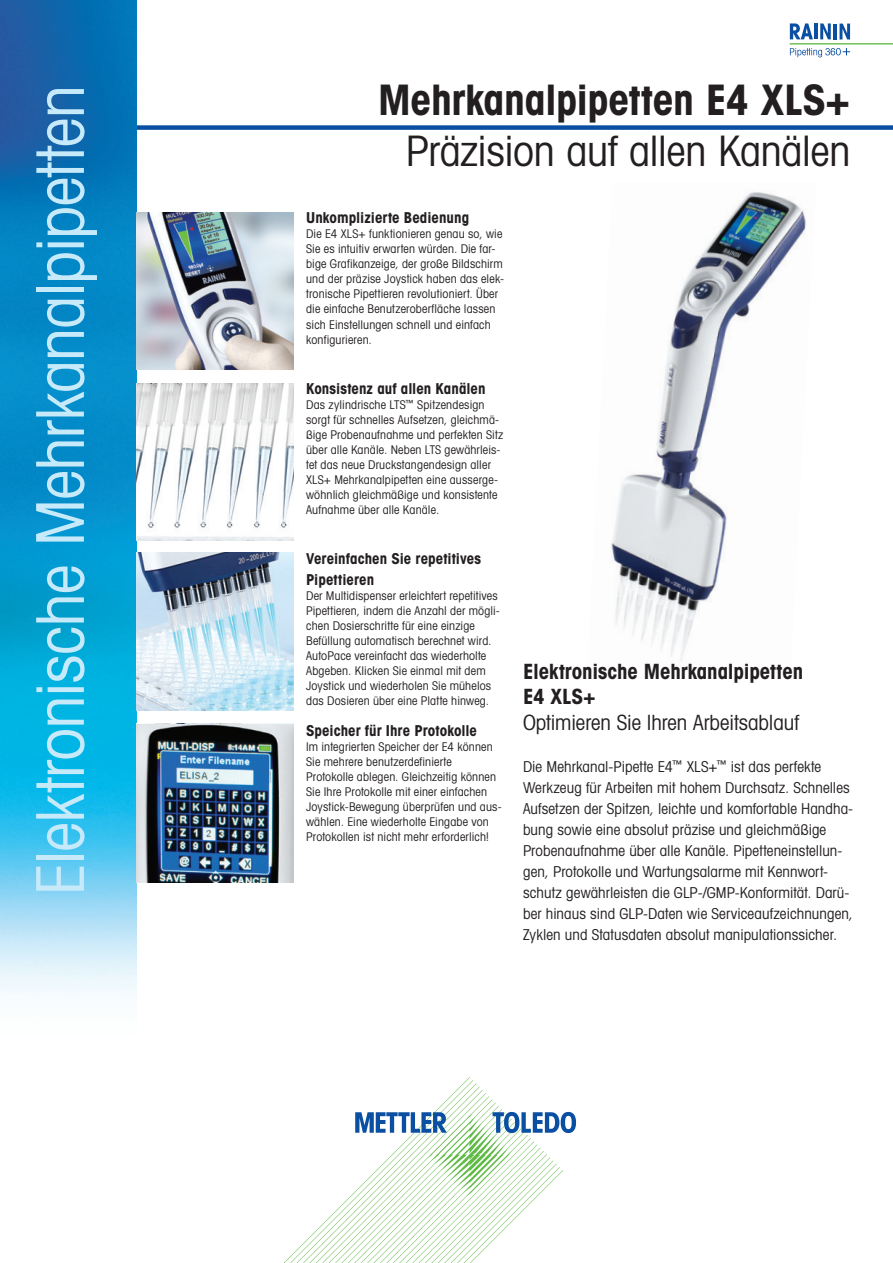
<style>
.page{position:relative;width:893px;height:1263px;background:#fff}
.page>*{position:absolute;margin:0;border:0;box-sizing:border-box;transform-origin:0 0}
._01_front_page_verti{font:66px "Avant Gardefor MT Bk";letter-spacing:-.01em;color:#c6eafa}
._2_Title_Book_28_32{font:42px "Avant Gardefor MT Bk";letter-spacing:-.01em;color:#231f20}
._2_Title_Book_28_32-2{font:42px "Avant Gardefor MT Bd";letter-spacing:-.01em;color:#231f20}
._13_Running_Text_10{font:21px/25.5px "Avant Gardefor MT Bd";letter-spacing:-.005em;color:#231f20}
._13_Running_Text_10-2{font:21px "Avant Gardefor MT Bk";letter-spacing:-.005em;color:#231f20}
._11_Running_Text_10{font:15px/21px "Avant Gardefor MT Bk";letter-spacing:.005em;color:#231f20}
._14_Captions_8_10{font:15px/21px "Avant Gardefor MT Bd";color:#231f20}
._05_subhead_12_pt{font:15px "Avant Gardefor MT Bd";color:#231f20}
._5_Running_Subhead_1{font:15px "Avant Gardefor MT Bd";color:#231f20}
._14_Captions_8_10-2{font:12px/15px "Avant Gardefor MT Bk";letter-spacing:.015em;color:#231f20}
._06_captions{font:12px/15px "Avant Gardefor MT Bk";letter-spacing:.015em;color:#231f20}
._05_subhead_12_pt-2{font:12px/15px "Avant Gardefor MT Bk";letter-spacing:.015em;color:#231f20}
</style>
<div class="page">
<div style="left:111px;top:125px;width:782px;height:5px;background:#0a4fa2"></div>
<svg style="left:284px;top:1077px;width:292px;height:186px"></svg>
<img style="left:0;top:0;width:136px;height:995px">
<img style="left:611px;top:192px;width:195px;height:469px">
<img style="left:136px;top:213px;width:157px;height:156px">
<img style="left:136px;top:384px;width:157px;height:157px">
<img style="left:136px;top:553px;width:157px;height:157px">
<img style="left:136px;top:724px;width:157px;height:158px">
<hr style="left:790px;top:43px;width:103px;height:2px;background:#60bb46">
<svg style="left:790px;top:23px;width:23px;height:16px"></svg>
<hr style="left:814px;top:23px;width:4px;height:16px;background:#0a4fa2">
<svg style="left:820px;top:23px;width:11px;height:16px"></svg>
<hr style="left:834px;top:24px;width:3px;height:15px;background:#0a4fa2">
<svg style="left:839px;top:24px;width:11px;height:15px"></svg>
<svg style="left:790px;top:48px;width:60px;height:9px"></svg>
<p class="_01_front_page_verti" style="left:19px;top:895px;width:812px;rotate:-90deg">Elektronische Mehrkanalpipetten</p>
<p class="_2_Title_Book_28_32-2" style="left:378px;top:73px;width:474px">Mehrkanalpipetten E4 XLS+</p>
<p class="_2_Title_Book_28_32" style="left:406px;top:125px;width:446px">Präzision auf allen Kanälen</p>
<p class="_5_Running_Subhead_1" style="left:306px;top:208px;width:164px">Unkomplizierte Bedienung</p>
<p class="_06_captions" style="left:306px;top:226px;width:199px">Die E4 XLS+ funktionieren genau so, wie Sie es intuitiv erwarten würden. Die far&shy;bige Grafikanzeige, der große Bildschirm und der präzise Joystick haben das elek&shy;tronische Pipettieren revolutioniert. Über die einfache Benutzeroberfläche lassen sich Einstellungen schnell und einfach konfigurieren.</p>
<p class="_14_Captions_8_10" style="left:306px;top:377px;width:181px">Konsistenz auf allen Kanälen</p>
<p class="_14_Captions_8_10-2" style="left:306px;top:396px;width:199px">Das zylindrische LTS<sup>™</sup> Spitzendesign sorgt für schnelles Aufsetzen, gleichmä&shy;ßige Probenaufnahme und perfekten Sitz über alle Kanäle. Neben LTS gewährleis&shy;tet das neue Druckstangendesign aller XLS+ Mehrkanalpipetten eine ausserge&shy;wöhnlich gleichmäßige und konsistente Aufnahme über alle Kanäle.</p>
<p class="_14_Captions_8_10" style="left:306px;top:548px;width:176px">Vereinfachen Sie repetitives<br>Pipettieren</p>
<p class="_14_Captions_8_10-2" style="left:306px;top:588px;width:195px">Der Multidispenser erleichtert repetitives Pipettieren, indem die Anzahl der mögli&shy;chen Dosierschritte für eine einzige Befüllung automatisch berechnet wird.<br>AutoPace vereinfacht das wiederholte Abgeben. Klicken Sie einmal mit dem Joystick und wiederholen Sie mühelos das Dosieren über eine Platte hinweg.</p>
<p class="_05_subhead_12_pt" style="left:306px;top:721px;width:172px">Speicher für Ihre Protokolle</p>
<p class="_05_subhead_12_pt-2" style="left:306px;top:739px;width:197px">Im integrierten Speicher der E4 können Sie mehrere benutzerdefinierte Protokolle ablegen. Gleichzeitig können Sie Ihre Protokolle mit einer einfachen Joystick-Bewegung überprüfen und aus&shy;wählen. Eine wiederholte Eingabe von Protokollen ist nicht mehr erforderlich!</p>
<p class="_13_Running_Text_10" style="left:523px;top:658px;width:282px">Elektronische Mehrkanalpipetten<br>E4 XLS+</p>
<p class="_13_Running_Text_10-2" style="left:523px;top:709px;width:277px">Optimieren Sie Ihren Arbeitsablauf</p>
<p class="_11_Running_Text_10" style="left:523px;top:755px;width:332px">Die Mehrkanal-Pipette E4<sup>™</sup> XLS+<sup>™</sup> ist das perfekte Werkzeug für Arbeiten mit hohem Durchsatz. Schnelles Aufsetzen der Spitzen, leichte und komfortable Handha&shy;bung sowie eine absolut präzise und gleichmäßige Probenaufnahme über alle Kanäle. Pipetteneinstellun&shy;gen, Protokolle und Wartungsalarme mit Kennwort&shy;schutz gewährleisten die GLP-/GMP-Konformität. Darü&shy;ber hinaus sind GLP-Daten wie Serviceaufzeichnungen, Zyklen und Statusdaten absolut manipulationssicher.</p>
</div>
